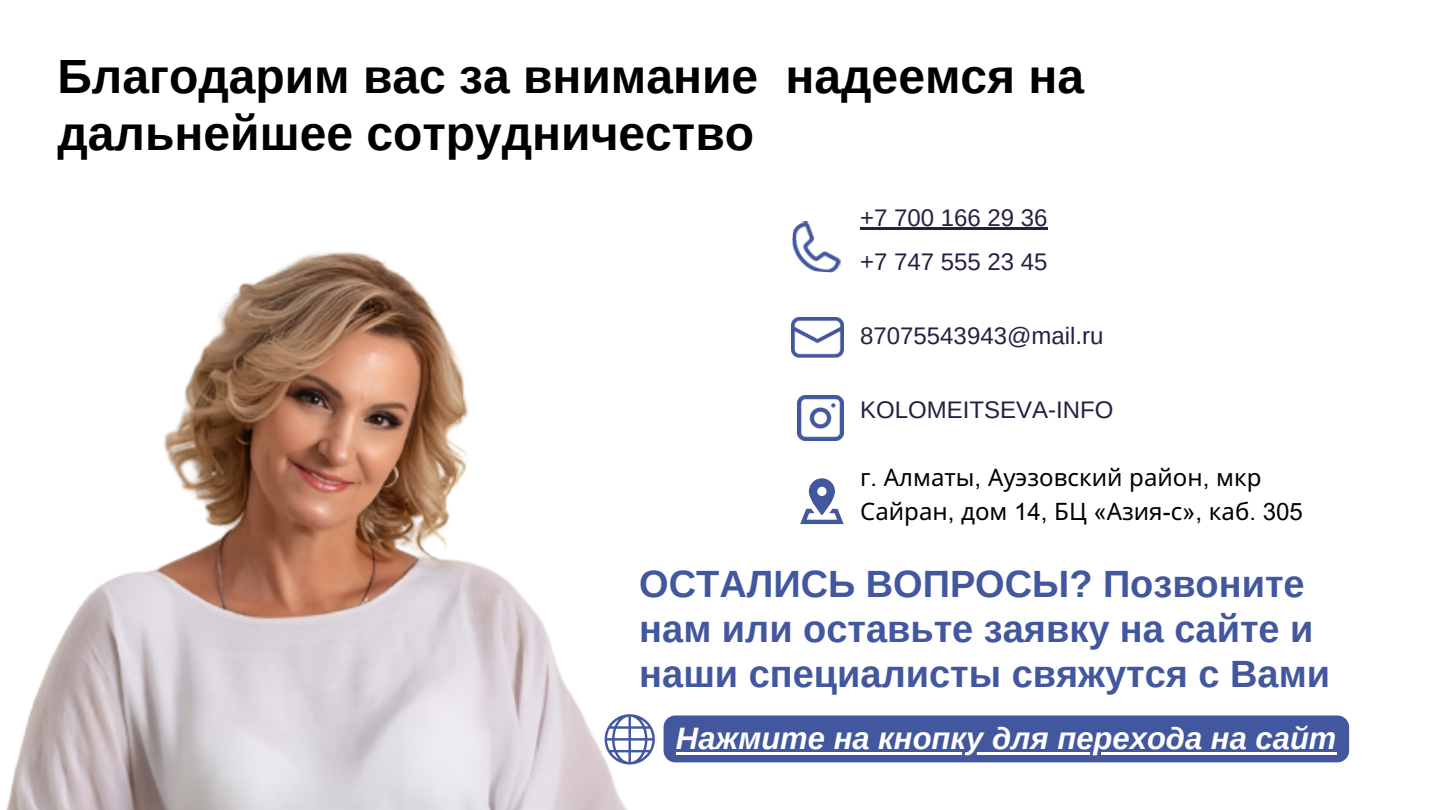
<style>
.page{position:relative;width:1440px;height:810px;background:#fff}
.page>*{position:absolute;margin:0;border:0;box-sizing:border-box;transform-origin:0 0}
.t1{font:700 48px/57px "Arimo";color:#000}
.t2{font:700 38px/45.1px "Arimo";color:#42579e}
.t3{font:italic 700 31px "Arimo";color:#fff}
.t4{font:24px "Arimo";color:#232143}
.t5{font:24px/34.5px "Noto Sans";color:#000}
.s1{font-family:"Arial MT Pro"}
</style>
<div class="page">
<img style="left:792px;top:221px;width:49px;height:52px">
<img style="left:798px;top:395px;width:45px;height:46px">
<img style="left:792px;top:317px;width:52px;height:41px">
<img style="left:6px;top:252px;width:628px;height:558px">
<hr style="left:860px;top:228px;width:188px;height:2px;background:#232143">
<svg style="left:800px;top:478px;width:44px;height:46px"></svg>
<div style="left:664px;top:715px;width:685px;height:47px;background:#42579e;border-radius:12px"></div>
<hr style="left:676px;top:752px;width:661px;height:3px;background:#fff">
<svg style="left:605px;top:714px;width:50px;height:50px"></svg>
<p class="t1" style="left:58px;top:48px;width:1028px">Благодарим вас за внимание надеемся на дальнейшее сотрудничество</p>
<p class="t4" style="left:860px;top:204px;width:189px">+7 700 166 29 36</p>
<p class="t4" style="left:860px;top:248px;width:189px">+7 747 555 23 45</p>
<p class="t4" style="left:860px;top:322px;width:245px">87075543943@mail.ru</p>
<p class="t4" style="left:860px;top:396px;width:255px">KOLOMEITSEVA-INFO</p>
<p class="t5" style="left:860px;top:459px;width:444px">г<span class="s1">.</span> Алматы<span class="s1">,</span> Ауэзовский район<span class="s1">,</span> мкр<br>Сайран<span class="s1">,</span> дом <span class="s1">14,</span> БЦ <span class="s1">«</span>Азия<span class="s1">-</span>с<span class="s1">»,</span> каб<span class="s1">. 305</span></p>
<p class="t2" style="left:639px;top:561px;width:692px">ОСТАЛИСЬ ВОПРОСЫ? Позвоните нам или оставьте заявку на сайте и наши специалисты свяжутся с Вами</p>
<p class="t3" style="left:676px;top:721px;width:662px">Нажмите на кнопку для перехода на сайт</p>
</div>
